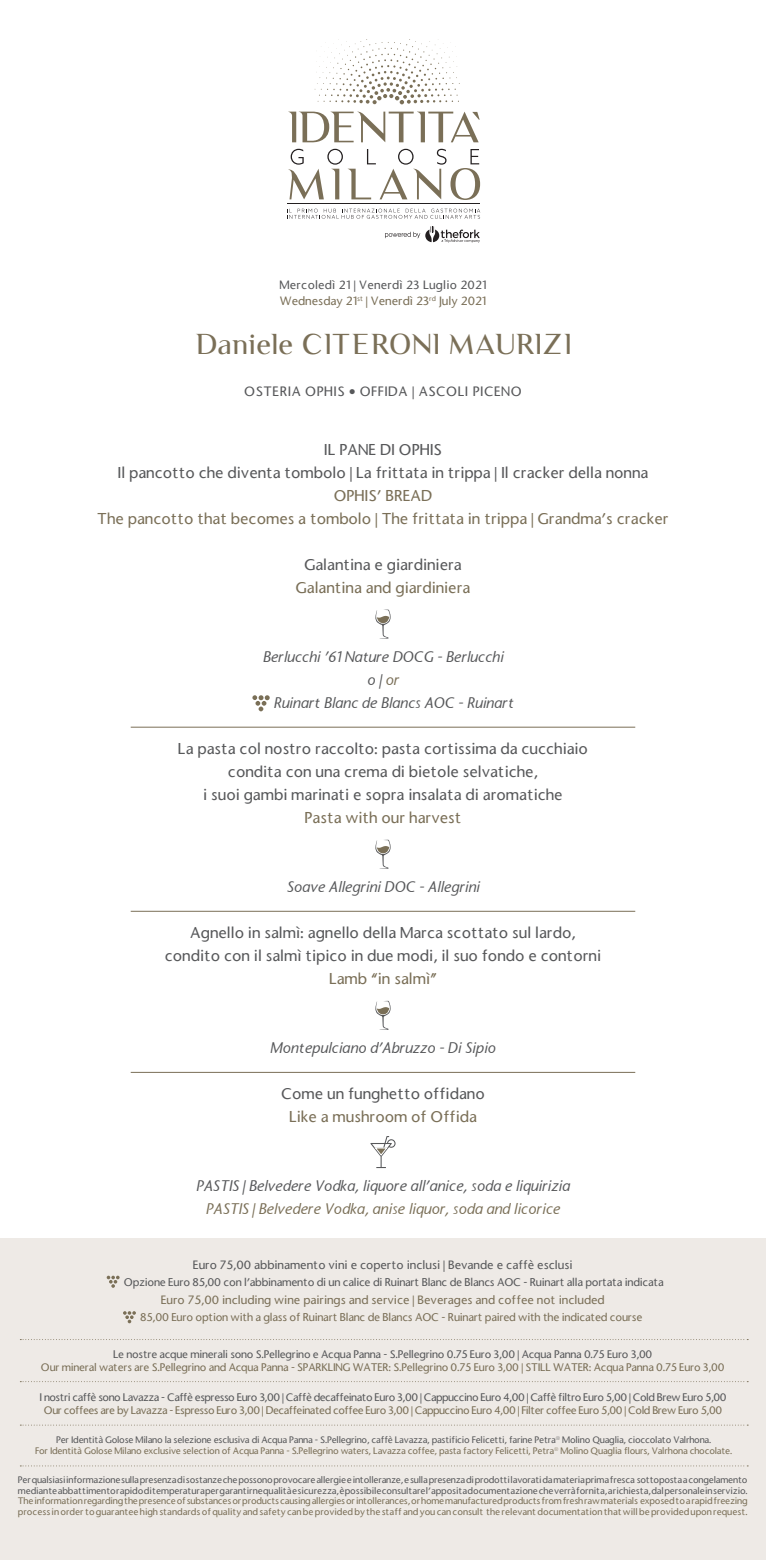
<style>
.page{position:relative;width:766px;height:1560px;background:#fff}
.page>*{position:absolute;margin:0;border:0;box-sizing:border-box;transform-origin:0 0}
.t1{font:27.5px "Luxia Display";letter-spacing:.02em;color:#7a6f57}
.t2{font:500 15px/23px "Stone Sans";color:#57585a;text-align:center}
.t3{font:italic 500 15px "Stone Sans";color:#57585a}
.t4{font:500 15px/23px "Stone Sans";color:#7a6f57;text-align:center}
.t5{font:italic 500 15px "Stone Sans";color:#7a6f57}
.t6{font:500 13px "Stone Sans";letter-spacing:.04em;color:#57585a}
.t7{font:500 11.5px "Stone Sans";color:#7a6f57}
.t8{font:500 11.5px/16.5px "Stone Sans";letter-spacing:.02em;color:#57585a}
.t9{font:500 11.5px "Stone Sans";color:#57585a}
.t10{font:500 10.75px "Stone Sans";letter-spacing:-.02em;color:#57585a}
.t11{font:500 10.75px "Stone Sans";letter-spacing:-.02em;color:#7a6f57}
.t12{font:500 10.5px "Stone Sans";letter-spacing:-.04em;color:#57585a}
.t13{font:500 10.5px "Stone Sans";letter-spacing:-.04em;color:#7a6f57}
.t14{font:500 10.5px "Stone Sans";letter-spacing:-.02em;color:#7a6f57}
.t15{font:500 10.5px "Stone Sans";letter-spacing:-.02em;color:#57585a}
.t16{font:500 9px/10.8px "Stone Sans";letter-spacing:-.02em;color:#7a6f57;text-align:center}
.t17{font:500 9px/10.8px "Stone Sans";letter-spacing:-.02em;color:#57585a}
.s1{color:#7a6f57}
.s2{color:#57585a}
</style>
<div class="page">
<svg style="left:314px;top:39px;width:145px;height:65px"></svg>
<hr style="left:287px;top:204px;width:193px;height:1px;background:#231f20">
<svg style="left:287px;top:209px;width:193px;height:10px"></svg>
<svg style="left:385px;top:226px;width:94px;height:17px"></svg>
<svg style="left:288px;top:112px;width:192px;height:88px"></svg>
<div style="left:0;top:1237px;width:765px;height:322px;background:#eeeae6"></div>
<svg style="left:20px;top:1465px;width:728px;height:1px"></svg>
<svg style="left:20px;top:1424px;width:728px;height:1px"></svg>
<svg style="left:107px;top:1275px;width:13px;height:12px"></svg>
<svg style="left:123px;top:1311px;width:13px;height:12px"></svg>
<svg style="left:375px;top:609px;width:15px;height:29px"></svg>
<svg style="left:252px;top:695px;width:17px;height:16px"></svg>
<hr style="left:131px;top:726px;width:504px;height:1px;background:#7a6f57">
<svg style="left:375px;top:839px;width:15px;height:29px"></svg>
<hr style="left:131px;top:910px;width:504px;height:1px;background:#7a6f57">
<svg style="left:375px;top:1000px;width:15px;height:29px"></svg>
<hr style="left:131px;top:1071px;width:504px;height:1px;background:#7a6f57">
<svg style="left:370px;top:1136px;width:25px;height:31px"></svg>
<p class="t8" style="left:279px;top:276px;width:208px">Mercoledì 21 | Venerdì 23 Luglio 2021<br><span class="s1">Wednesday 21</span><sup>st</sup> <span class="s1">| Venerdì 23</span><sup>rd</sup> <span class="s1">July 2021</span></p>
<h1 class="t1" style="left:195px;top:327px;width:377px">Daniele CITERONI MAURIZI</h1>
<h3 class="t6" style="left:244px;top:383px;width:279px">OSTERIA OPHIS • OFFIDA | ASCOLI PICENO</h3>
<h2 class="t2" style="left:117px;top:438px;width:532px">IL PANE DI OPHIS<br>Il pancotto che diventa tombolo | La frittata in trippa | Il cracker della nonna</h2>
<h2 class="t4" style="left:97px;top:484px;width:572px">OPHIS’ BREAD<br>The pancotto that becomes a tombolo | The frittata in trippa | Grandma’s cracker</h2>
<h2 class="t2" style="left:304px;top:553px;width:159px">Galantina e giardiniera</h2>
<h2 class="t4" style="left:295px;top:576px;width:176px">Galantina and giardiniera</h2>
<h2 class="t3" style="left:262px;top:647px;width:242px">Berlucchi ’61 Nature DOCG - Berlucchi</h2>
<h2 class="t3" style="left:367px;top:670px;width:34px">o | <span class="s1">or</span></h2>
<h2 class="t3" style="left:273px;top:693px;width:242px">Ruinart Blanc de Blancs AOC - Ruinart</h2>
<h2 class="t2" style="left:178px;top:737px;width:411px">La pasta col nostro raccolto: pasta cortissima da cucchiaio condita con una crema di bietole selvatiche,<br>i suoi gambi marinati e sopra insalata di aromatiche</h2>
<h2 class="t4" style="left:304px;top:806px;width:158px">Pasta with our harvest</h2>
<h2 class="t3" style="left:286px;top:877px;width:194px">Soave Allegrini DOC - Allegrini</h2>
<h2 class="t2" style="left:165px;top:921px;width:437px">Agnello in salmì: agnello della Marca scottato sul lardo, condito con il salmì tipico in due modi, il suo fondo e contorni</h2>
<h2 class="t4" style="left:329px;top:967px;width:109px">Lamb “in salmì”</h2>
<h2 class="t3" style="left:270px;top:1038px;width:227px">Montepulciano d’Abruzzo - Di Sipio</h2>
<h2 class="t2" style="left:281px;top:1082px;width:205px">Come un funghetto offidano</h2>
<h2 class="t4" style="left:289px;top:1105px;width:189px">Like a mushroom of Offida</h2>
<h2 class="t3" style="left:196px;top:1176px;width:375px">PASTIS | Belvedere Vodka, liquore all’anice, soda e liquirizia</h2>
<h2 class="t5" style="left:206px;top:1199px;width:355px">PASTIS | Belvedere Vodka, anise liquor, soda and licorice</h2>
<p class="t9" style="left:193px;top:1256px;width:381px">Euro 75,00 abbinamento vini e coperto inclusi | Bevande e caffè esclusi</p>
<p class="t10" style="left:124px;top:1274px;width:541px">Opzione Euro 85,00 con l’abbinamento di un calice di Ruinart Blanc de Blancs AOC - Ruinart alla portata indicata</p>
<p class="t7" style="left:161px;top:1292px;width:445px">Euro 75,00 including wine pairings and service | Beverages and coffee not included</p>
<p class="t11" style="left:140px;top:1309px;width:503px">85,00 Euro option with a glass of Ruinart Blanc de Blancs AOC - Ruinart paired with the indicated course</p>
<p class="t15" style="left:113px;top:1347px;width:540px">Le nostre acque minerali sono S.Pellegrino e Acqua Panna - S.Pellegrino 0.75 Euro 3,00 | Acqua Panna 0.75 Euro 3,00</p>
<p class="t14" style="left:41px;top:1359px;width:684px">Our mineral waters are S.Pellegrino and Acqua Panna - SPARKLING WATER: S.Pellegrino 0.75 Euro 3,00 | STILL WATER: Acqua Panna 0.75 Euro 3,00</p>
<p class="t12" style="left:39px;top:1390px;width:688px">I nostri caffè sono Lavazza - Caffè espresso Euro 3,00 | Caffè decaffeinato Euro 3,00 | Cappuccino Euro 4,00 | Caffè filtro Euro 5,00 | Cold Brew Euro 5,00</p>
<p class="t13" style="left:44px;top:1402px;width:679px">Our coffees are by Lavazza - Espresso Euro 3,00 | Decaffeinated coffee Euro 3,00 | Cappuccino Euro 4,00 | Filter coffee Euro 5,00 | Cold Brew Euro 5,00</p>
<p class="t16" style="left:35px;top:1433px;width:698px"><span class="s2">Per Identità Golose Milano la selezione esclusiva di Acqua Panna - S.Pellegrino, caffè Lavazza, pastificio Felicetti, farine Petra</span><sup>®</sup> <span class="s2">Molino Quaglia, cioccolato Valrhona.<br></span>For Identità Golose Milano exclusive selection of Acqua Panna - S.Pellegrino waters, Lavazza coffee, pasta factory Felicetti, Petra<sup>®</sup> Molino Quaglia flours, Valrhona chocolate.</p>
<p class="t17" style="left:18px;top:1473px;width:731px">Per qualsiasi informazione sulla presenza di sostanze che possono provocare allergie e intolleranze, e sulla presenza di prodotti lavorati da materia prima fresca sottoposta a congelamento mediante abbattimento rapido di temperatura per garantirne qualità e sicurezza, è possibile consultare l’apposita documentazione che verrà fornita, a richiesta, dal personale in servizio.</p>
<p class="t16" style="left:18px;top:1495px;width:731px;text-align:left">The information regarding the presence of substances or products causing allergies or intollerances, or home manufactured products from fresh raw materials exposed to a rapid freezing process in order to guarantee high standards of quality and safety can be provided by the staff and you can consult the relevant documentation that will be provided upon request.</p>
</div>
